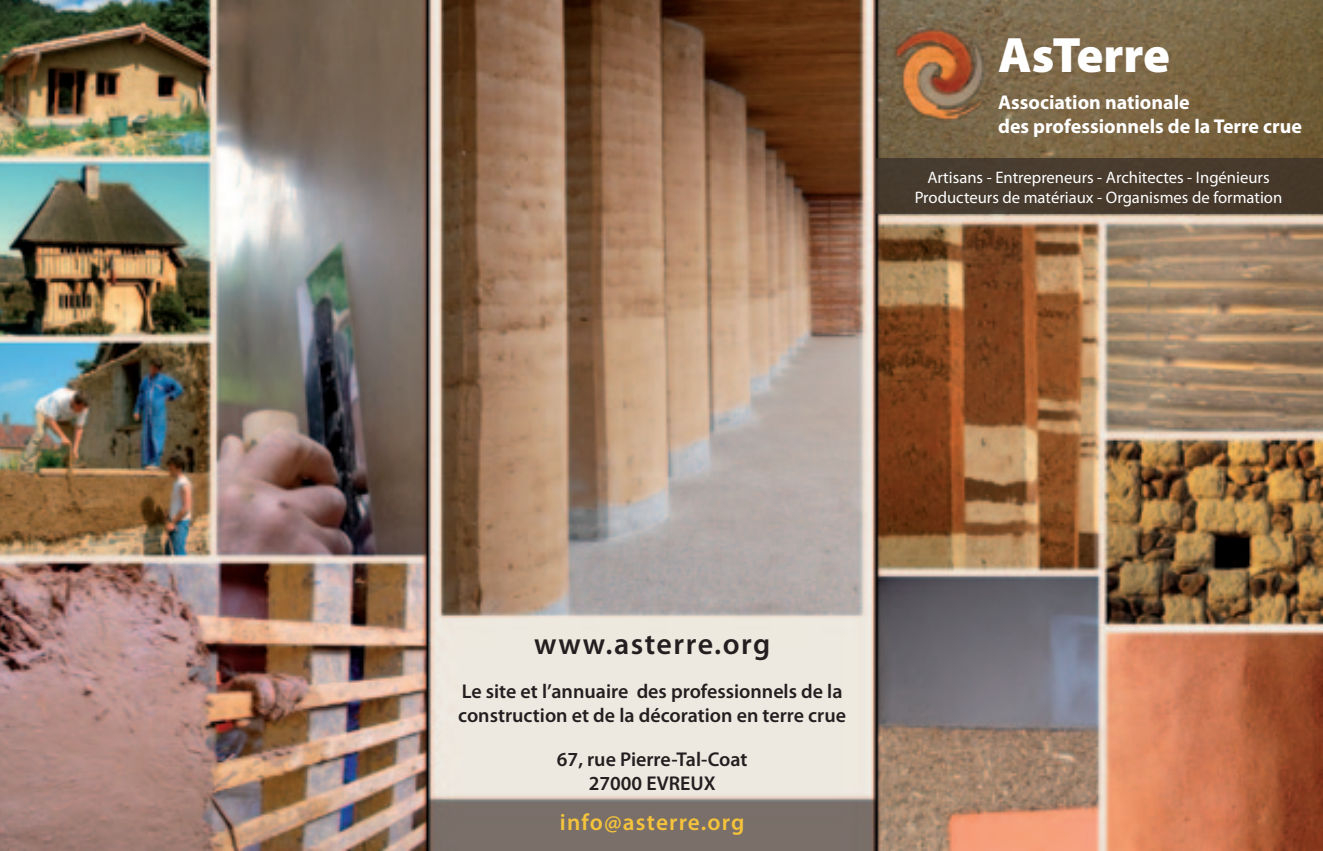
<style>
.page{position:relative;width:1323px;height:851px;background:#fff}
.page>*{position:absolute;margin:0;border:0;box-sizing:border-box;transform-origin:0 0}
.t1{font:900 50.1px "Myriad Pro";letter-spacing:-.005em;color:#fff}
.t2{font:600 30px "Myriad Pro";letter-spacing:.05em;color:#231f20}
.t3{font:600 23.4px "Myriad Pro";letter-spacing:.05em;color:#f5c33b}
.t4{font:600 20.1px/24px "Myriad Pro";color:#231f20}
.t5{font:700 20.1px/24px "Myriad Pro";color:#fff}
.t6{font:16.8px/20.1px "Myriad Pro";color:#fff;text-align:center}
</style>
<div class="page">
<img style="left:0;top:0;width:1323px;height:850px">
<div style="left:876px;top:158px;width:447px;height:56px;background:#473b2d"></div>
<p class="t1" style="left:998px;top:26px;width:174px">AsTerre</p>
<p class="t5" style="left:998px;top:90px;width:305px">Association nationale<br>des professionnels de la Terre crue</p>
<p class="t6" style="left:915px;top:167px;width:369px">Artisans - Entrepreneurs - Architectes - Ingénieurs<br>Producteurs de matériaux - Organismes de formation</p>
<p class="t2" style="left:534px;top:624px;width:238px">www.asterre.org</p>
<p class="t4" style="left:458px;top:678px;width:389px">Le site et l’annuaire des professionnels de la construction et de la décoration en terre crue</p>
<p class="t4" style="left:557px;top:746px;width:192px;text-align:center">67, rue Pierre-Tal-Coat<br>27000 EVREUX</p>
<p class="t3" style="left:560px;top:806px;width:186px">info@asterre.org</p>
</div>
